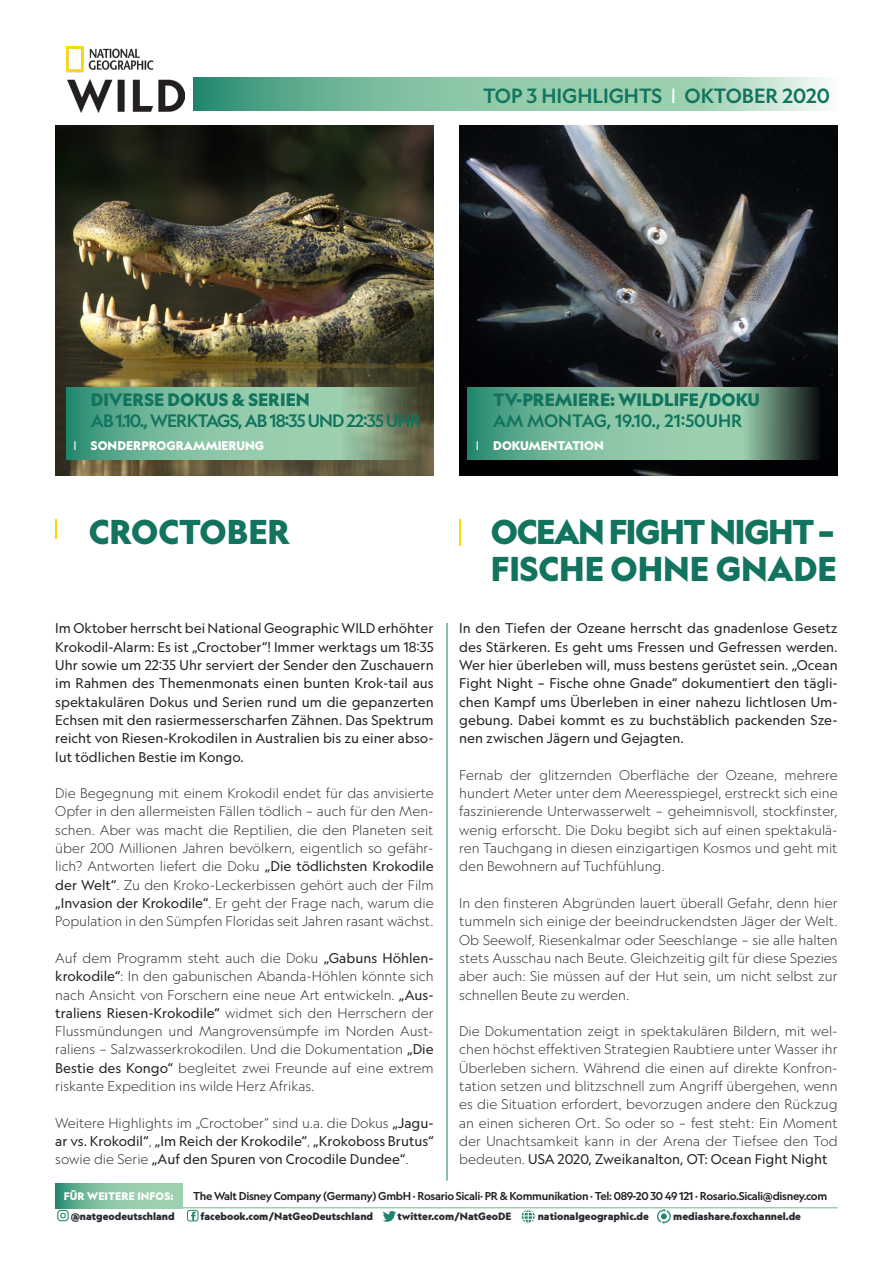
<style>
.page{position:relative;width:893px;height:1263px;background:#fff}
.page>*{position:absolute;margin:0;border:0;box-sizing:border-box;transform-origin:0 0}
.Titel_klein{font:900 33px "Geograph";color:#12745e}
.Titel_klein-2{font:900 33px "Geograph";letter-spacing:-.04em;color:#12745e}
.Datum{font:500 19.65px "Geograph";color:#12745e}
.t1{font:900 17.25px "Geograph";color:#12745e}
.t2{font:500 17.25px "Geograph";letter-spacing:-.05em;color:#12745e}
.t3{font:500 17.25px "Geograph";color:#12745e}
.Fließtext{font:300 13.5px/18.3px "Geograph";color:#231f20;text-align:justify}
.Fließtext-2{font:13.5px/18.3px "Geograph";color:#231f20;text-align:justify}
.Infos{font:900 12px "Geograph";color:#fff}
.Infos-2{font:12px "Geograph";color:#fff}
.t4{font:500 10.95px "Geograph";letter-spacing:-.03em;color:#231f20}
.t5{font:900 10.5px "Geograph";letter-spacing:.015em;color:#fff}
.t6{font:900 10.2px "Geograph";color:#282c31}
.s1{font-weight:400;color:#fff}
.s2{font-weight:400}
.s3{font-weight:300}
</style>
<div class="page">
<hr style="left:55px;top:1207px;width:783px;height:1px;background:#9cd0af">
<svg style="left:55px;top:1183px;width:127px;height:25px;background:#81c0a1"></svg>
<svg style="left:57px;top:1210px;width:12px;height:11px"></svg>
<div style="left:187px;top:1210px;width:11px;height:11px;border:1px solid #1e856d;border-radius:2px"></div>
<svg style="left:191px;top:1212px;width:5px;height:9px"></svg>
<svg style="left:383px;top:1211px;width:13px;height:11px"></svg>
<svg style="left:657px;top:1209px;width:14px;height:15px"></svg>
<div style="left:521px;top:1209px;width:15px;height:15px;border:1px solid #fff;border-radius:50%"></div>
<svg style="left:521px;top:1208px;width:14px;height:16px"></svg>
<hr style="left:55px;top:519px;width:2px;height:20px;background:#fed702">
<hr style="left:459px;top:520px;width:2px;height:26px;background:#fed702">
<img style="left:55px;top:125px;width:379px;height:350px">
<img style="left:459px;top:125px;width:379px;height:350px">
<svg style="left:66px;top:387px;width:352px;height:72px;background:#7bb395"></svg>
<svg style="left:468px;top:387px;width:352px;height:72px;background:#72ab8f"></svg>
<svg style="left:193px;top:77px;width:635px;height:34px;background:#8ac4a8"></svg>
<img style="left:66px;top:47px;width:119px;height:65px">
<p class="Datum" style="left:483px;top:83px;width:348px">TOP 3 HIGHLIGHTS <span class="s1">I</span> OKTOBER 2020</p>
<p class="t1" style="left:91px;top:389px;width:220px">DIVERSE DOKUS &amp; SERIEN</p>
<p class="t2" style="left:91px;top:410px;width:332px">AB 1.10., WERKTAGS, AB 18:35 UND 22:35 UHR</p>
<p class="t1" style="left:493px;top:389px;width:268px">TV-PREMIERE: WILDLIFE/DOKU</p>
<p class="t3" style="left:493px;top:410px;width:251px">AM MONTAG, 19.10., 21:50UHR</p>
<p class="Infos" style="left:91px;top:437px;width:175px">SONDERPROGRAMMIERUNG</p>
<p class="Infos" style="left:493px;top:437px;width:112px">DOKUMENTATION</p>
<p class="Infos-2" style="left:73px;top:438px;width:5px">I</p>
<p class="Infos-2" style="left:476px;top:438px;width:5px">I</p>
<p class="Titel_klein" style="left:89px;top:510px;width:203px">CROCTOBER</p>
<p class="Fließtext-2" style="left:55px;top:619px;width:380px">Im Oktober herrscht bei National Geographic WILD erhöhter Krokodil-Alarm: Es ist „Croctober“! Immer werktags um 18:35<br>Uhr sowie um 22:35 Uhr serviert der Sender den Zuschauern im Rahmen des Themenmonats einen bunten Krok-tail aus spektakulären Dokus und Serien rund um die gepanzerten Echsen mit den rasiermesserscharfen Zähnen. Das Spektrum reicht von Riesen-Krokodilen in Australien bis zu einer abso&shy;lut tödlichen Bestie im Kongo.</p>
<p class="Fließtext" style="left:55px;top:784px;width:380px">Die Begegnung mit einem Krokodil endet für das anvisierte Opfer in den allermeisten Fällen tödlich – auch für den Men&shy;schen. Aber was macht die Reptilien, die den Planeten seit über 200 Millionen Jahren bevölkern, eigentlich so gefähr&shy;lich? Antworten liefert die Doku <span class="s2">„Die tödlichsten Krokodile der Welt“</span>. Zu den Kroko-Leckerbissen gehört auch der Film <span class="s2">„Invasion der Krokodile“</span>. Er geht der Frage nach, warum die Population in den Sümpfen Floridas seit Jahren rasant wächst.</p>
<p class="Fließtext" style="left:55px;top:949px;width:380px">Auf dem Programm steht auch die Doku <span class="s2">„Gabuns Höhlen&shy;krokodile“</span>: In den gabunischen Abanda-Höhlen könnte sich nach Ansicht von Forschern eine neue Art entwickeln. <span class="s2">„Aus&shy;traliens Riesen-Krokodile“</span> widmet sich den Herrschern der Flussmündungen und Mangrovensümpfe im Norden Aust&shy;raliens – Salzwasserkrokodilen. Und die Dokumentation <span class="s2">„Die Bestie des Kongo“</span> begleitet zwei Freunde auf eine extrem riskante Expedition ins wilde Herz Afrikas.</p>
<p class="Fließtext-2" style="left:55px;top:1113px;width:380px"><span class="s3">Weitere Highlights im „Croctober“ sind u.a. die Dokus</span> „Jagu&shy;ar vs. Krokodil“<span class="s3">,</span> „Im Reich der Krokodile“<span class="s3">,</span> „Krokoboss Brutus“ <span class="s3">sowie die Serie</span> „Auf den Spuren von Crocodile Dundee“<span class="s3">.</span></p>
<p class="Titel_klein-2" style="left:491px;top:510px;width:345px">OCEAN FIGHT NIGHT –</p>
<p class="Titel_klein" style="left:491px;top:547px;width:347px">FISCHE OHNE GNADE</p>
<p class="Fließtext-2" style="left:459px;top:619px;width:380px">In den Tiefen der Ozeane herrscht das gnadenlose Gesetz des Stärkeren. Es geht ums Fressen und Gefressen werden.<br>Wer hier überleben will, muss bestens gerüstet sein. „Ocean Fight Night – Fische ohne Gnade“ dokumentiert den tägli&shy;chen Kampf ums Überleben in einer nahezu lichtlosen Um&shy;gebung. Dabei kommt es zu buchstäblich packenden Sze&shy;nen zwischen Jägern und Gejagten.</p>
<p class="Fließtext" style="left:459px;top:766px;width:380px">Fernab der glitzernden Oberfläche der Ozeane, mehrere hundert Meter unter dem Meeresspiegel, erstreckt sich eine faszinierende Unterwasserwelt – geheimnisvoll, stockfinster, wenig erforscht. Die Doku begibt sich auf einen spektakulä&shy;ren Tauchgang in diesen einzigartigen Kosmos und geht mit den Bewohnern auf Tuchfühlung.</p>
<p class="Fließtext" style="left:459px;top:894px;width:380px">In den finsteren Abgründen lauert überall Gefahr, denn hier tummeln sich einige der beeindruckendsten Jäger der Welt.<br>Ob Seewolf, Riesenkalmar oder Seeschlange – sie alle halten stets Ausschau nach Beute. Gleichzeitig gilt für diese Spezies aber auch: Sie müssen auf der Hut sein, um nicht selbst zur schnellen Beute zu werden.</p>
<p class="Fließtext" style="left:459px;top:1022px;width:380px">Die Dokumentation zeigt in spektakulären Bildern, mit wel&shy;chen höchst effektiven Strategien Raubtiere unter Wasser ihr Überleben sichern. Während die einen auf direkte Konfron&shy;tation setzen und blitzschnell zum Angriff übergehen, wenn es die Situation erfordert, bevorzugen andere den Rückzug an einen sicheren Ort. So oder so – fest steht: Ein Moment der Unachtsamkeit kann in der Arena der Tiefsee den Tod bedeuten. <span class="s2">USA 2020, Zweikanalton, OT: Ocean Fight Night</span></p>
<p class="t5" style="left:64px;top:1189px;width:111px">FÜR WEITERE INFOS:</p>
<p class="t4" style="left:193px;top:1189px;width:636px">The Walt Disney Company (Germany) GmbH · Rosario Sicali· PR &amp; Kommunikation · Tel: 089-20 30 49 121 · Rosario.Sicali@disney.com</p>
<p class="t6" style="left:71px;top:1209px;width:106px">@natgeodeutschland</p>
<p class="t6" style="left:201px;top:1209px;width:174px">facebook.com/NatGeoDeutschland</p>
<p class="t6" style="left:397px;top:1209px;width:115px">twitter.com/NatGeoDE</p>
<p class="t6" style="left:538px;top:1209px;width:113px">nationalgeographic.de</p>
<p class="t6" style="left:673px;top:1209px;width:129px">mediashare.foxchannel.de</p>
</div>
